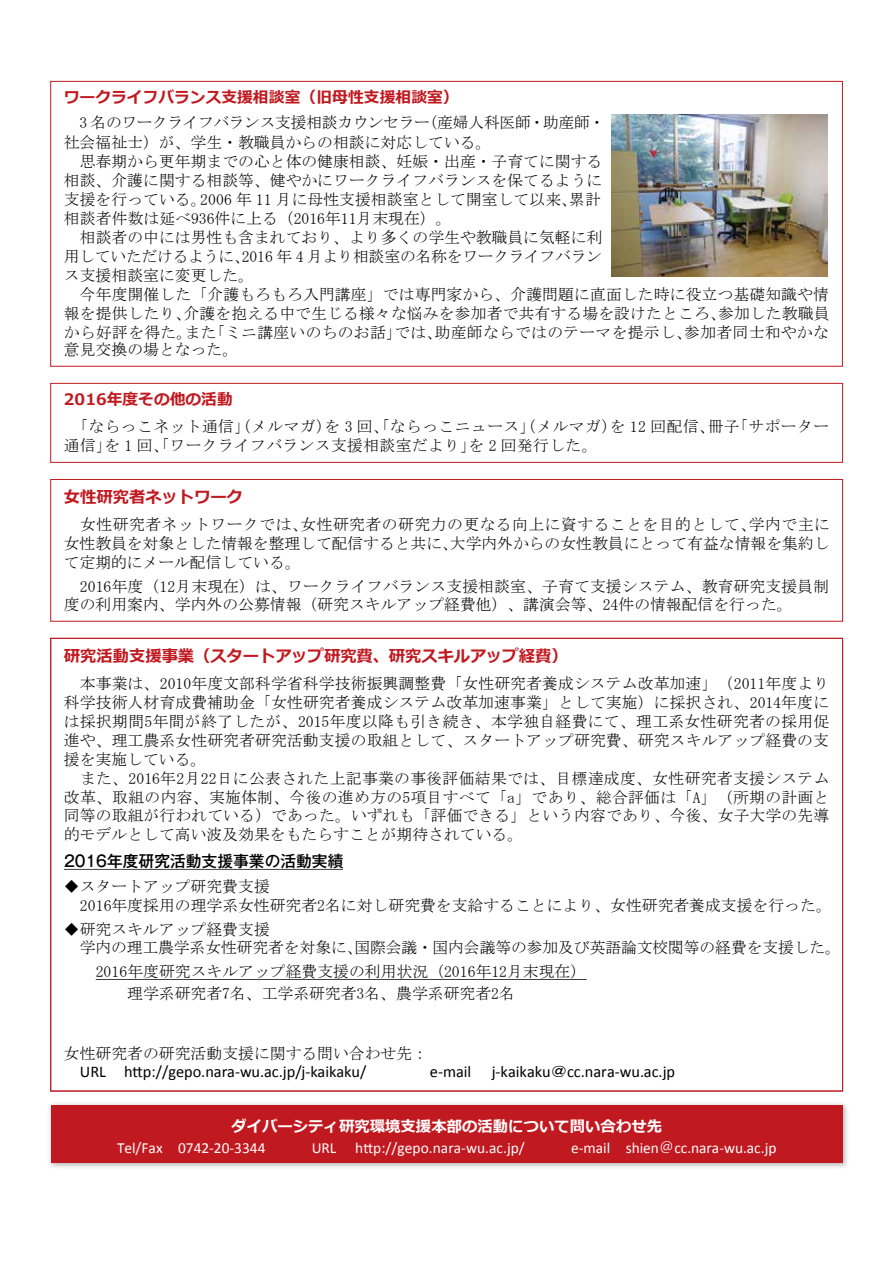
<style>
.page{position:relative;width:893px;height:1263px;background:#fff}
.page>*{position:absolute;margin:0;border:0;box-sizing:border-box;transform-origin:0 0}
.t1{font:16.35px "Calibri";color:#000}
.t2{font:700 16.35px "Meiryo";color:#c11920}
.t3{font:15.75px/18.9px "MS Mincho";letter-spacing:.005em;color:#000;text-align:justify}
.t4{font:15.75px/18.9px "MS Mincho";letter-spacing:.03em;color:#000}
.t5{font:700 15.75px "Meiryo";color:#c11920}
.t6{font:500 15.75px "Gothic MB101 Pr 5";color:#000;scale:.9 1}
.t7{font:15.45px "Calibri";color:#fff}
.t8{font:700 15.45px "Meiryo";color:#fff}
.s1{font-family:"MS Gothic"}
.s2{font-family:"Koz Go Pr 6 N"}
</style>
<div class="page">
<img style="left:49px;top:1103px;width:798px;height:65px">
<div style="left:51px;top:1105px;width:792px;height:58px;background:#c11920"></div>
<div style="left:50px;top:383px;width:793px;height:80px;border:1px solid #c11920"></div>
<svg style="left:64px;top:869px;width:279px;height:1px"></svg>
<svg style="left:96px;top:979px;width:491px;height:1px"></svg>
<div style="left:50px;top:479px;width:793px;height:142px;border:1px solid #c11920"></div>
<img style="left:611px;top:114px;width:217px;height:163px">
<p class="t5" style="left:64px;top:87px;width:396px">ワークライフバランス支援相談室（旧母性支援相談室）</p>
<p class="t3" style="left:64px;top:112px;width:543px;line-height:20.4px;text-indent:16px">3 名のワークライフバランス支援相談カウンセラー（産婦人科医師・助産師・社会福祉士）が、学生・教職員からの相談に対応している。</p>
<p class="t3" style="left:64px;top:152px;width:540px;text-indent:16px">思春期から更年期までの心と体の健康相談、妊娠・出産・子育てに関する相談、介護に関する相談等、健やかにワークライフバランスを保てるように支援を行っている。2006 年 11 月に母性支援相談室として開室して以来、累計相談者件数は延べ936件に上る（2016年11月末現在）。</p>
<p class="t3" style="left:64px;top:228px;width:540px;text-indent:16px">相談者の中には男性も含まれており、より多くの学生や教職員に気軽に利用していただけるように、2016 年 4 月より相談室の名称をワークライフバランス支援相談室に変更した。</p>
<p class="t3" style="left:64px;top:285px;width:767px;text-indent:16px">今年度開催した「介護もろもろ入門講座」では専門家から、介護問題に直面した時に役立つ基礎知識や情報を提供したり、介護を抱える中で生じる様々な悩みを参加者で共有する場を設けたところ、参加した教職員から好評を得た。また「ミニ講座いのちのお話」では、助産師ならではのテーマを提示し、参加者同士和やかな</p>
<p class="t3" style="left:64px;top:340px;width:176px">意見交換の場となった。</p>
<p class="t5" style="left:64px;top:389px;width:170px">2016年度その他の活動</p>
<p class="t4" style="left:64px;top:417px;width:767px">　「ならっこネット通信」（メルマガ）を 3 回、「ならっこニュース」（メルマガ）を 12 回配信、冊子「サポーター通信」を 1 回、「ワークライフバランス支援相談室だより」を 2 回発行した。</p>
<p class="t2" style="left:64px;top:486px;width:181px">女性研究者ネットワーク</p>
<p class="t3" style="left:64px;top:515px;width:767px;text-indent:16px">女性研究者ネットワークでは、女性研究者の研究力の更なる向上に資することを目的として、学内で主に女性教員を対象とした情報を整理して配信すると共に、大学内外からの女性教員にとって有益な情報を集約して定期的にメール配信している。</p>
<p class="t3" style="left:64px;top:576px;width:767px;text-indent:16px">2016年度（12月末現在）は、ワークライフバランス支援相談室、子育て支援システム、教育研究支援員制度の利用案内、学内外の公募情報（研究スキルアップ経費他）、講演会等、24件の情報配信を行った。</p>
<p class="t2" style="left:64px;top:645px;width:505px">研究活動支援事業（スタートアップ研究費、研究スキルアップ経費）</p>
<p class="t3" style="left:64px;top:674px;width:767px;text-indent:16px">本事業は、2010年度文部科学省科学技術振興調整費「女性研究者養成システム改革加速」（2011年度より科学技術人材育成費補助金「女性研究者養成システム改革加速事業」として実施）に採択され、2014年度には採択期間5年間が終了したが、2015年度以降も引き続き、本学独自経費にて、理工系女性研究者の採用促進や、理工農系女性研究者研究活動支援の取組として、スタートアップ研究費、研究スキルアップ経費の支援を実施している。</p>
<p class="t3" style="left:64px;top:768px;width:767px;text-indent:16px">また、2016年2月22日に公表された上記事業の事後評価結果では、目標達成度、女性研究者支援システム改革、取組の内容、実施体制、今後の進め方の5項目すべて「a」であり、総合評価は「A」（所期の計画と同等の取組が行われている）であった。いずれも「評価できる」という内容であり、今後、女子大学の先導的モデルとして高い波及効果をもたらすことが期待されている。</p>
<p class="t6" style="left:64px;top:848px;width:312px">2016年度研究活動支援事業の活動実績</p>
<p class="t3" style="left:80px;top:877px;width:753px;text-indent:-16px">◆スタートアップ研究費支援<br>2016年度採用の理学系女性研究者2名に対し研究費を支給することにより、女性研究者養成支援を行った。</p>
<p class="t3" style="left:80px;top:919px;width:763px;text-indent:-16px">◆研究スキルアップ経費支援<br>学内の理工農学系女性研究者を対象に、国際会議・国内会議等の参加及び英語論文校閲等の経費を支援した。</p>
<p class="t3" style="left:127px;top:960px;width:460px;line-height:22px;text-indent:-32px">2016年度研究スキルアップ経費支援の利用状況（2016年12月末現在）理学系研究者7名、工学系研究者3名、農学系研究者2名</p>
<p class="t3" style="left:64px;top:1044px;width:366px">女性研究者の研究活動支援に関する問い合わせ先：</p>
<p class="t1" style="left:80px;top:1061px;width:288px">URL http://gepo.nara-wu.ac.jp/j-kaikaku/</p>
<p class="t1" style="left:430px;top:1061px;width:43px">e-mail</p>
<p class="t1" style="left:492px;top:1061px;width:185px">j-kaikaku<span class="s1">＠</span>cc.nara-wu.ac.jp</p>
<p class="t8" style="left:231px;top:1115px;width:432px">ダイバーシティ研究環境支援本部の活動について問い合わせ先</p>
<p class="t7" style="left:117px;top:1138px;width:661px">Tel/Fax 0742-20-3344<span class="s2">　　　</span>URL http://gepo.nara-wu.ac.jp/<span class="s2">　　　</span>e-mail shien<span class="s2">＠</span>cc.nara-wu.ac.jp</p>
</div>
